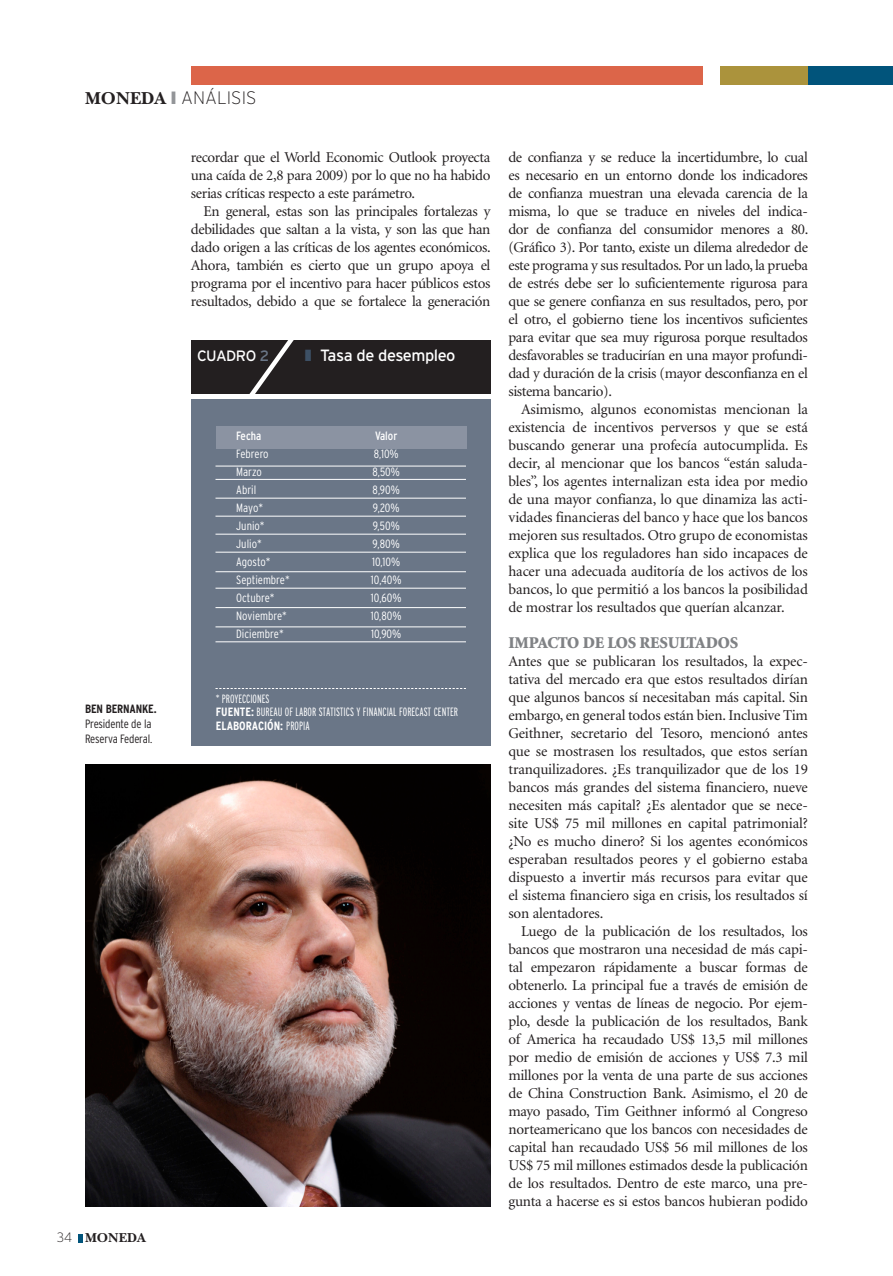
<style>
.page{position:relative;width:893px;height:1276px;background:#fff}
.page>*{position:absolute;margin:0;border:0;box-sizing:border-box;transform-origin:0 0}
.t1{font:200 18px "Interstate";color:#231f20}
.TXTOK{font:900 16.5px "Minion";letter-spacing:-.01em;color:#808285}
.t2{font:16.35px "Interstate";letter-spacing:-.03em;color:#fff}
.TXTOK-2{font:15px/18px "Minion";letter-spacing:-.02em;color:#231f20;text-align:justify}
.t3{font:15px "Interstate";color:#fff}
.t4{font:13.5px "New Baskerville Bold SC";color:#231f20}
.t5{font:200 13.5px "Interstate";color:#231f20}
.t6{font:300 condensed 12px "Interstate";color:#fff}
.t7{font:300 extra-condensed 12px "Interstate";color:#fff}
.t8{font:300 condensed 12px/15px "Interstate";letter-spacing:-.015em;color:#231f20}
.t9{font:700 condensed 12px "Interstate";color:#fff}
.t10{font:700 condensed 12px "Interstate";letter-spacing:-.015em;color:#231f20}
.t11{font:condensed 12px "Interstate";color:#fff}
.s1{font-family:"New Baskerville Bold SC";font-weight:400}
.s2{color:#939598}
.s3{color:#6a7687}
.s4{color:#3d5065}
.s5{font-weight:700;font-stretch:condensed}
.s6{font-weight:300;font-stretch:extra-condensed}
</style>
<div class="page">
<div style="left:191px;top:67px;width:511px;height:18px;background:#dc6549"></div>
<div style="left:721px;top:67px;width:87px;height:18px;background:#ab933c"></div>
<div style="left:808px;top:67px;width:85px;height:18px;background:#01547b"></div>
<svg style="left:79px;top:1234px;width:4px;height:8px"></svg>
<img style="left:85px;top:765px;width:405px;height:441px">
<div style="left:191px;top:399px;width:299px;height:347px;background:#6a7687"></div>
<div style="left:216px;top:426px;width:251px;height:22px;background:#8b93a2"></div>
<div style="left:191px;top:340px;width:299px;height:53px;background:#231f20"></div>
<svg style="left:244px;top:340px;width:64px;height:54px"></svg>
<hr style="left:215px;top:479px;width:251px;height:1px;background:#fff">
<hr style="left:215px;top:498px;width:251px;height:1px;background:#fff">
<hr style="left:215px;top:516px;width:251px;height:1px;background:#fff">
<hr style="left:215px;top:534px;width:251px;height:1px;background:#fff">
<hr style="left:215px;top:552px;width:251px;height:1px;background:#fff">
<hr style="left:215px;top:571px;width:251px;height:1px;background:#fff">
<hr style="left:215px;top:588px;width:251px;height:1px;background:#fff">
<hr style="left:215px;top:607px;width:251px;height:1px;background:#fff">
<hr style="left:215px;top:626px;width:251px;height:1px;background:#fff">
<hr style="left:215px;top:641px;width:251px;height:1px;background:#fff">
<hr style="left:215px;top:466px;width:251px;height:1px;background:#fff">
<svg style="left:215px;top:688px;width:251px;height:1px"></svg>
<p class="t1" style="left:85px;top:88px;width:173px"><span class="s1">MONEDA</span> <span class="s2">❙</span> ANÁLISIS</p>
<p class="t10" style="left:85px;top:702px;width:40px">BEN BERNAN</p>
<p class="t10" style="left:142px;top:702px;width:16px">KE.</p>
<p class="t8" style="left:85px;top:716px;width:69px">Presidente de la<br>Reserva Federal.</p>
<p class="t5" style="left:57px;top:1230px;width:9px">34</p>
<p class="t4" style="left:85px;top:1230px;width:62px">MONEDA</p>
<p class="TXTOK-2" style="left:191px;top:149px;width:301px">recordar que el World Economic Outlook proyecta una caída de 2,8 para 2009) por lo que no ha habido serias críticas respecto a este parámetro.</p>
<p class="TXTOK-2" style="left:191px;top:203px;width:301px;text-indent:13px">En general, estas son las principales fortalezas y debilidades que saltan a la vista, y son las que han dado origen a las críticas de los agentes económicos.<br>Ahora, también es cierto que un grupo apoya el programa por el incentivo para hacer públicos estos resultados, debido a que se fortalece la generación</p>
<p class="t3" style="left:197px;top:348px;width:74px">cuadro <span class="s3">2</span></p>
<p class="t2" style="left:305px;top:346px;width:152px"><span class="s4">❚</span> Tasa de desempleo</p>
<p class="t11" style="left:236px;top:429px;width:27px">Fecha</p>
<p class="t11" style="left:375px;top:429px;width:24px">Valor</p>
<p class="t6" style="left:236px;top:447px;width:34px">Febrero</p>
<p class="t6" style="left:374px;top:447px;width:26px">8,10%</p>
<p class="t6" style="left:236px;top:465px;width:27px">Marzo</p>
<p class="t6" style="left:372px;top:465px;width:29px">8,50%</p>
<p class="t6" style="left:236px;top:483px;width:22px">Abril</p>
<p class="t6" style="left:373px;top:483px;width:29px">8,90%</p>
<p class="t6" style="left:236px;top:501px;width:28px">Mayo*</p>
<p class="t6" style="left:373px;top:501px;width:28px">9,20%</p>
<p class="t6" style="left:236px;top:519px;width:30px">Junio*</p>
<p class="t6" style="left:373px;top:519px;width:29px">9,50%</p>
<p class="t6" style="left:236px;top:537px;width:27px">Julio*</p>
<p class="t6" style="left:373px;top:537px;width:29px">9,80%</p>
<p class="t6" style="left:236px;top:555px;width:36px">Agosto*</p>
<p class="t6" style="left:372px;top:555px;width:29px">10,10%</p>
<p class="t6" style="left:236px;top:573px;width:55px">Septiembre*</p>
<p class="t6" style="left:371px;top:573px;width:32px">10,40%</p>
<p class="t6" style="left:236px;top:591px;width:40px">Octubre*</p>
<p class="t6" style="left:371px;top:591px;width:32px">10,60%</p>
<p class="t6" style="left:236px;top:609px;width:52px">Noviembre*</p>
<p class="t6" style="left:371px;top:609px;width:32px">10,80%</p>
<p class="t6" style="left:236px;top:627px;width:49px">Diciembre*</p>
<p class="t6" style="left:371px;top:627px;width:32px">10,90%</p>
<p class="t7" style="left:216px;top:691px;width:55px">* PROYECCIONES</p>
<p class="t7" style="left:216px;top:705px;width:244px"><span class="s5">FUENTE:</span> BUREAU OF LABOR STATISTICS Y FINANCIAL FORECAST CENTER</p>
<p class="t9" style="left:216px;top:718px;width:95px">ELABORACIÓN: <span class="s6">PROPIA</span></p>
<p class="TXTOK-2" style="left:508px;top:149px;width:301px">de confianza y se reduce la incertidumbre, lo cual es necesario en un entorno donde los indicadores de confianza muestran una elevada carencia de la misma, lo que se traduce en niveles del indica&shy;dor de confianza del consumidor menores a 80. (Gráfico 3). Por tanto, existe un dilema alrededor de este programa y sus resultados. Por un lado, la prueba de estrés debe ser lo suficientemente rigurosa para que se genere confianza en sus resultados, pero, por el otro, el gobierno tiene los incentivos suficientes para evitar que sea muy rigurosa porque resultados desfavorables se traducirían en una mayor profundi&shy;dad y duración de la crisis (mayor desconfianza en el sistema bancario).</p>
<p class="TXTOK-2" style="left:508px;top:401px;width:301px;text-indent:13px">Asimismo, algunos economistas mencionan la existencia de incentivos perversos y que se está buscando generar una profecía autocumplida. Es decir, al mencionar que los bancos “están saluda&shy;bles”, los agentes internalizan esta idea por medio de una mayor confianza, lo que dinamiza las acti&shy;vidades financieras del banco y hace que los bancos mejoren sus resultados. Otro grupo de economistas explica que los reguladores han sido incapaces de hacer una adecuada auditoría de los activos de los bancos, lo que permitió a los bancos la posibilidad de mostrar los resultados que querían alcanzar.</p>
<p class="TXTOK" style="left:508px;top:634px;width:231px">IMPACTO DE LOS RESULTADOS</p>
<p class="TXTOK-2" style="left:508px;top:653px;width:301px">Antes que se publicaran los resultados, la expec&shy;tativa del mercado era que estos resultados dirían que algunos bancos sí necesitaban más capital. Sin embargo, en general todos están bien. Inclusive Tim Geithner, secretario del Tesoro, mencionó antes que se mostrasen los resultados, que estos serían tranquilizadores. ¿Es tranquilizador que de los 19 bancos más grandes del sistema financiero, nueve necesiten más capital? ¿Es alentador que se nece&shy;site US$ 75 mil millones en capital patrimonial? ¿No es mucho dinero? Si los agentes económicos esperaban resultados peores y el gobierno estaba dispuesto a invertir más recursos para evitar que el sistema financiero siga en crisis, los resultados sí son alentadores.</p>
<p class="TXTOK-2" style="left:508px;top:923px;width:301px;text-indent:13px">Luego de la publicación de los resultados, los bancos que mostraron una necesidad de más capi&shy;tal empezaron rápidamente a buscar formas de obtenerlo. La principal fue a través de emisión de acciones y ventas de líneas de negocio. Por ejem&shy;plo, desde la publicación de los resultados, Bank of America ha recaudado US$ 13,5 mil millones por medio de emisión de acciones y US$ 7.3 mil millones por la venta de una parte de sus acciones de China Construction Bank. Asimismo, el 20 de mayo pasado, Tim Geithner informó al Congreso norteamericano que los bancos con necesidades de capital han recaudado US$ 56 mil millones de los US$ 75 mil millones estimados desde la publicación de los resultados. Dentro de este marco, una pre&shy;gunta a hacerse es si estos bancos hubieran podido</p>
</div>
